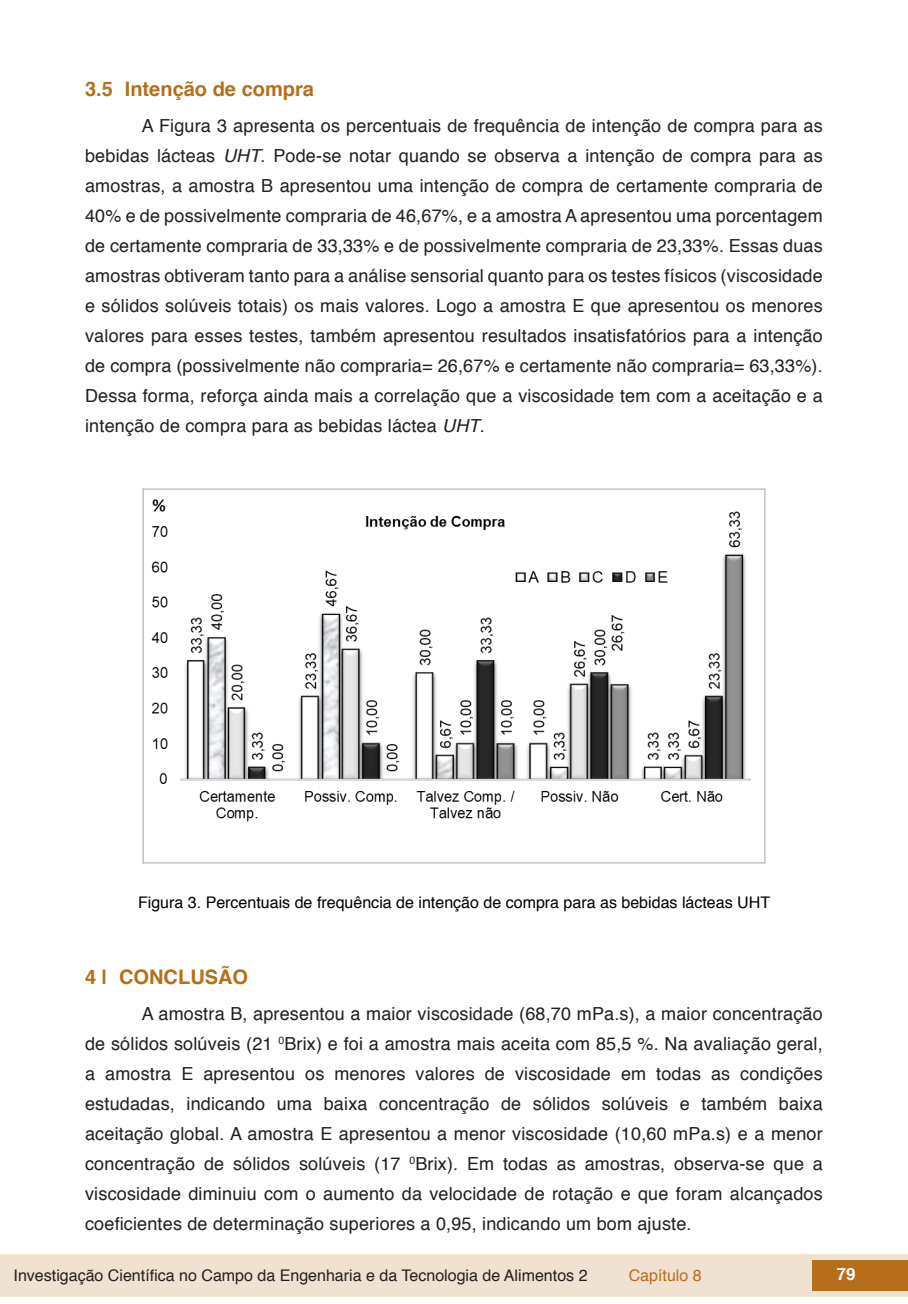
<style>
.page{position:relative;width:908px;height:1304px;background:#fff}
.page>*{position:absolute;margin:0;border:0;box-sizing:border-box;transform-origin:0 0}
.t1{font:700 20px "Helvetica";color:#b66e19}
.txt{font:18px/30px "Helvetica";letter-spacing:.01em;color:#231f20;text-align:justify}
.t2{font:700 16.8px "Helvetica";color:#fff}
.info_tab_graf_imag{font:16px "Helvetica";color:#000}
.t3{font:16px "Helvetica";color:#231f20}
.t4{font:16px "Helvetica";color:#b66e19}
.s1{font-style:italic}
</style>
<div class="page">
<div style="left:0;top:1254px;width:906px;height:43px;background:#f0e2d1"></div>
<div style="left:812px;top:1261px;width:95px;height:30px;background:#b66e19"></div>
<img style="left:143px;top:488px;width:621px;height:375px">
<p class="t1" style="left:85px;top:73px;width:230px">3.5 Intenção de compra</p>
<p class="txt" style="left:85px;top:111px;width:738px;text-indent:57px">A Figura 3 apresenta os percentuais de frequência de intenção de compra para as bebidas lácteas <span class="s1">UHT</span>. Pode-se notar quando se observa a intenção de compra para as amostras, a amostra B apresentou uma intenção de compra de certamente compraria de 40% e de possivelmente compraria de 46,67%, e a amostra A apresentou uma porcentagem de certamente compraria de 33,33% e de possivelmente compraria de 23,33%. Essas duas amostras obtiveram tanto para a análise sensorial quanto para os testes físicos (viscosidade e sólidos solúveis totais) os mais valores. Logo a amostra E que apresentou os menores valores para esses testes, também apresentou resultados insatisfatórios para a intenção de compra (possivelmente não compraria= 26,67% e certamente não compraria= 63,33%).<br>Dessa forma, reforça ainda mais a correlação que a viscosidade tem com a aceitação e a intenção de compra para as bebidas láctea <span class="s1">UHT</span>.</p>
<p class="info_tab_graf_imag" style="left:138px;top:890px;width:633px">Figura 3. Percentuais de frequência de intenção de compra para as bebidas lácteas UHT</p>
<p class="t1" style="left:85px;top:961px;width:164px">4 | CONCLUSÃO</p>
<p class="txt" style="left:85px;top:999px;width:738px;text-indent:57px">A amostra B, apresentou a maior viscosidade (68,70 mPa.s), a maior concentração de sólidos solúveis (21 <sup>0</sup>Brix) e foi a amostra mais aceita com 85,5 %. Na avaliação geral, a amostra E apresentou os menores valores de viscosidade em todas as condições estudadas, indicando uma baixa concentração de sólidos solúveis e também baixa aceitação global. A amostra E apresentou a menor viscosidade (10,60 mPa.s) e a menor concentração de sólidos solúveis (17 <sup>0</sup>Brix). Em todas as amostras, observa-se que a viscosidade diminuiu com o aumento da velocidade de rotação e que foram alcançados coeficientes de determinação superiores a 0,95, indicando um bom ajuste.</p>
<p class="t3" style="left:14px;top:1263px;width:575px">Investigação Científica no Campo da Engenharia e da Tecnologia de Alimentos 2</p>
<p class="t4" style="left:628px;top:1263px;width:74px">Capítulo 8</p>
<p class="t2" style="left:836px;top:1261px;width:20px">79</p>
</div>
